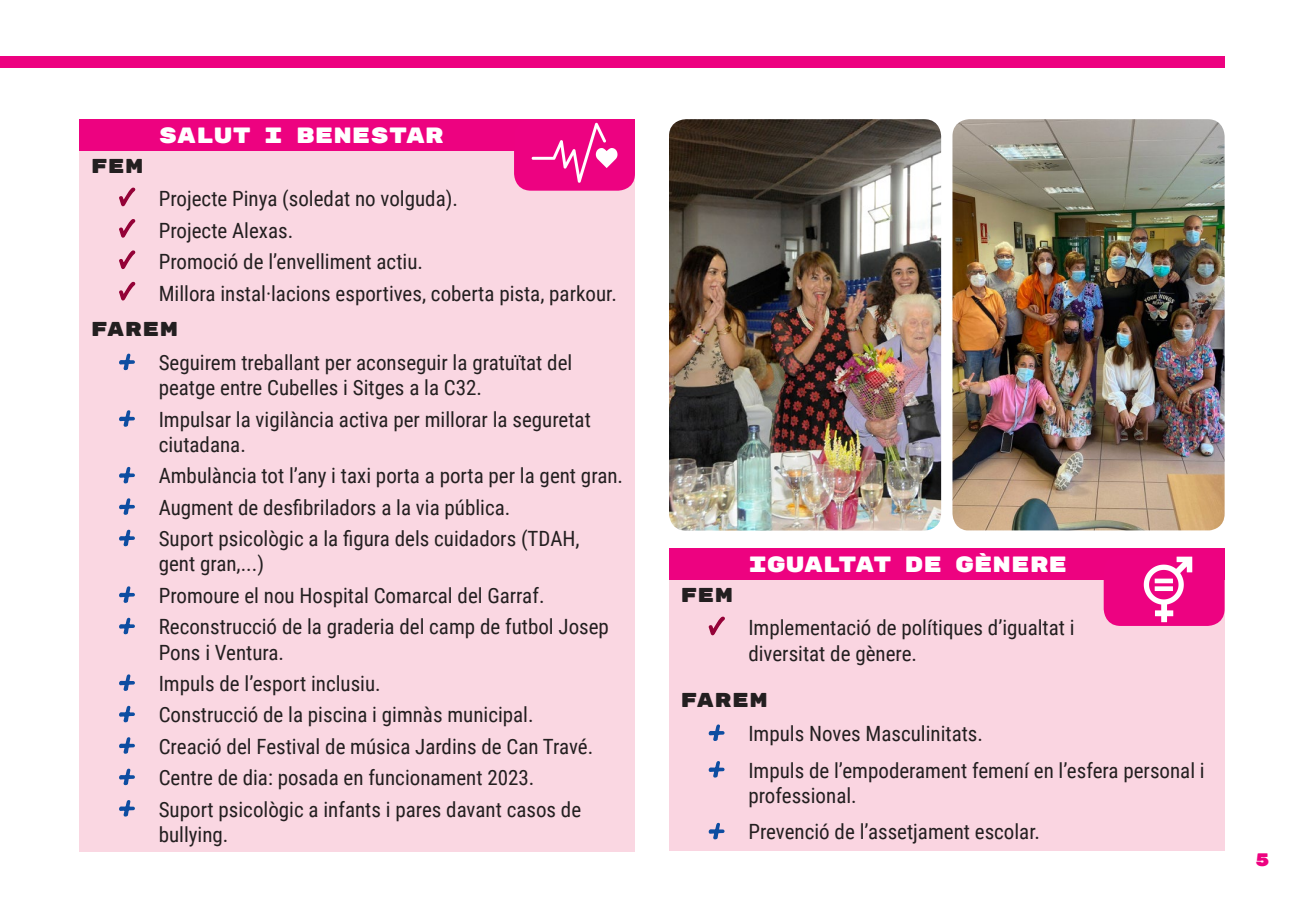
<style>
.page{position:relative;width:1304px;height:908px;background:#fff}
.page>*{position:absolute;margin:0;border:0;box-sizing:border-box;transform-origin:0 0}
.t1{font:22px "Rubik Mono One";letter-spacing:-.01em;color:#fff}
.t2{font:21px/31.4px "Roboto Condensed";color:#231f20}
.t3{font:20px "Rubik Mono One";letter-spacing:.03em;color:#231f20}
.t4{font:18px "Rubik Mono One";color:#ed0280}
</style>
<div class="page">
<div style="left:0;top:57px;width:1225px;height:11px;background:#ed0280"></div>
<img style="left:669px;top:119px;width:272px;height:411px">
<img style="left:952px;top:119px;width:273px;height:411px">
<div style="left:79px;top:119px;width:556px;height:32px;background:#ed0280"></div>
<div style="left:79px;top:151px;width:556px;height:700px;background:#fad7e2"></div>
<svg style="left:119px;top:187px;width:17px;height:20px"></svg>
<svg style="left:119px;top:219px;width:17px;height:19px"></svg>
<svg style="left:119px;top:250px;width:17px;height:20px"></svg>
<svg style="left:119px;top:281px;width:17px;height:20px"></svg>
<svg style="left:119px;top:353px;width:16px;height:18px"></svg>
<svg style="left:119px;top:410px;width:16px;height:17px"></svg>
<svg style="left:119px;top:466px;width:16px;height:81px"></svg>
<svg style="left:119px;top:586px;width:16px;height:49px"></svg>
<svg style="left:119px;top:674px;width:16px;height:143px"></svg>
<img style="left:514px;top:122px;width:121px;height:68px">
<div style="left:669px;top:548px;width:556px;height:31px;background:#ed0280"></div>
<div style="left:669px;top:579px;width:556px;height:271px;background:#fad5e1"></div>
<svg style="left:708px;top:616px;width:17px;height:20px"></svg>
<svg style="left:708px;top:724px;width:17px;height:54px"></svg>
<svg style="left:708px;top:822px;width:17px;height:18px"></svg>
<img style="left:1104px;top:556px;width:121px;height:69px">
<p class="t3" style="left:91px;top:155px;width:54px">FEM</p>
<p class="t1" style="left:159px;top:123px;width:286px">SALUT I BENESTAR</p>
<p class="t2" style="left:159px;top:182px;width:460px">Projecte Pinya (soledat no volguda).<br>Projecte Alexas.<br>Promoció de l’envelliment actiu.<br>Millora instal·lacions esportives, coberta pista, parkour.</p>
<p class="t3" style="left:91px;top:319px;width:88px">FAREM</p>
<p class="t2" style="left:159px;top:349px;width:415px;line-height:25.2px">Seguirem treballant per aconseguir la gratuïtat del peatge entre Cubelles i Sitges a la C32.</p>
<p class="t2" style="left:159px;top:406px;width:434px;line-height:25.2px">Impulsar la vigilància activa per millorar la seguretat ciutadana.</p>
<p class="t2" style="left:159px;top:459px;width:466px">Ambulància tot l’any i taxi porta a porta per la gent gran.<br>Augment de desfibriladors a la via pública.<br>Suport psicològic a la figura dels cuidadors (TDAH,</p>
<p class="t2" style="left:159px;top:547px;width:452px">gent gran,...)<br>Promoure el nou Hospital Comarcal del Garraf.<br>Reconstrucció de la graderia del camp de futbol Josep</p>
<p class="t2" style="left:159px;top:635px;width:436px">Pons i Ventura.<br>Impuls de l’esport inclusiu.<br>Construcció de la piscina i gimnàs municipal.<br>Creació del Festival de música Jardins de Can Travé.<br>Centre de dia: posada en funcionament 2023.<br>Suport psicològic a infants i pares davant casos de</p>
<p class="t2" style="left:159px;top:817px;width:71px">bullying.</p>
<p class="t3" style="left:680px;top:584px;width:54px">FEM</p>
<p class="t1" style="left:748px;top:552px;width:320px">IGUALTAT DE GÈNERE</p>
<p class="t2" style="left:748px;top:614px;width:328px;line-height:25.2px">Implementació de polítiques d’igualtat i diversitat de gènere.</p>
<p class="t3" style="left:680px;top:689px;width:88px">FAREM</p>
<p class="t2" style="left:748px;top:714px;width:458px;line-height:36.6px">Impuls Noves Masculinitats.<br>Impuls de l’empoderament femení en l’esfera personal i</p>
<p class="t2" style="left:748px;top:775px;width:293px;line-height:36.6px">professional.<br>Prevenció de l’assetjament escolar.</p>
<p class="t4" style="left:1255px;top:849px;width:17px">5</p>
</div>
